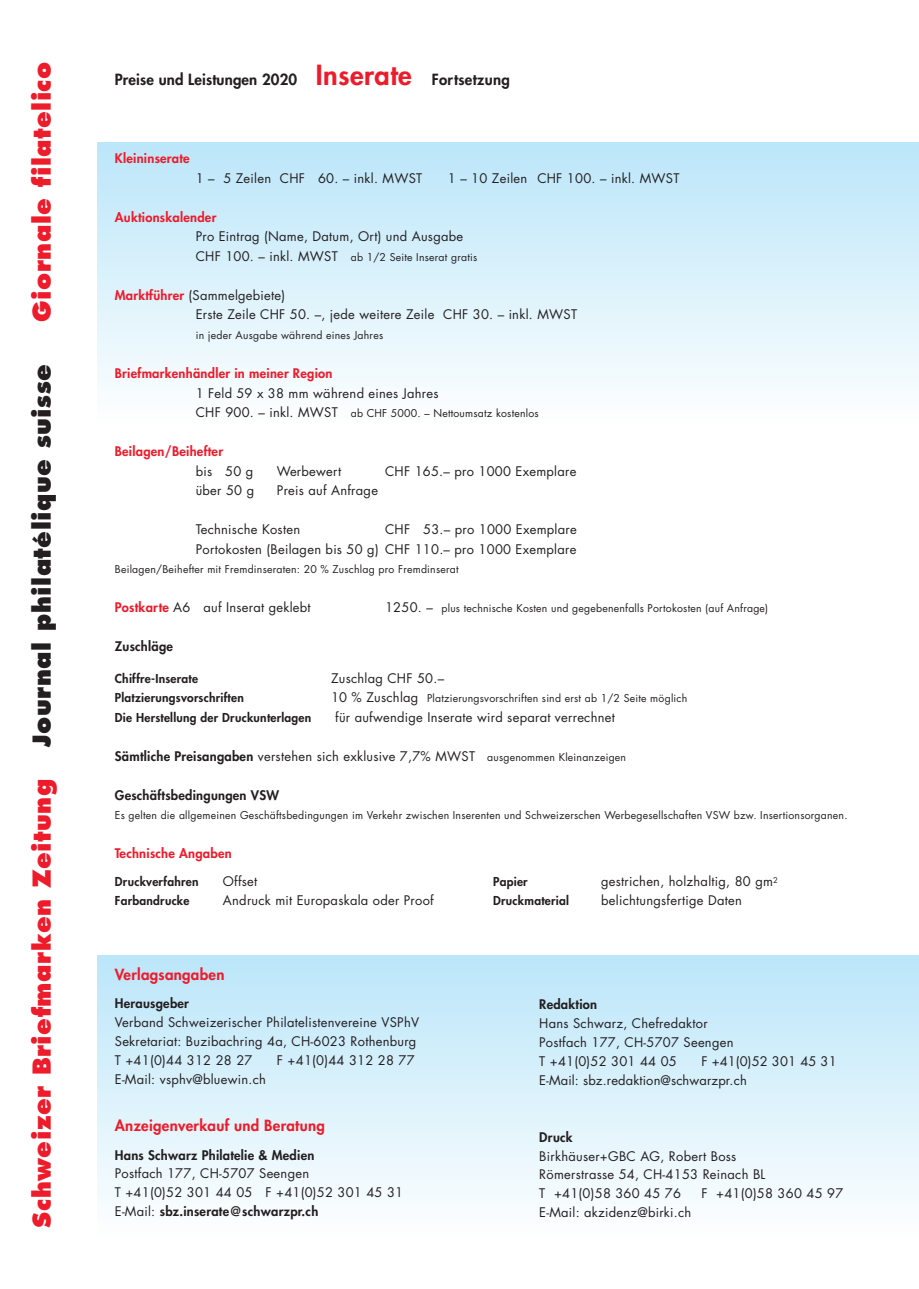
<style>
.page{position:relative;width:919px;height:1289px;background:#fff}
.page>*{position:absolute;margin:0;border:0;box-sizing:border-box;transform-origin:0 0}
.t1{font:800 24px "Futura";letter-spacing:.02em;color:#ee1b2b}
.t2{font:800 24px "Futura";letter-spacing:.02em;color:#231f20}
.t3{font:800 15px "Futura";letter-spacing:.01em;color:#231f20}
.t4{font:800 15px "Futura";letter-spacing:.02em;color:#ee1b2b}
.t5{font:12.9px/18.9px "Futura";letter-spacing:.02em;color:#231f20}
.t6{font:800 12.9px "Futura";letter-spacing:.02em;color:#ee1b2b}
.t7{font:800 12.9px "Futura";letter-spacing:.02em;color:#231f20}
.t8{font:800 12px "Futura";letter-spacing:.02em;color:#231f20}
.t9{font:10.5px "Futura";letter-spacing:.02em;color:#231f20}
.s1{font-size:27px;color:#ee1b2b}
.s2{font-size:12.9px}
.s3{font-weight:800;color:#ee1b2b}
.s4{font-weight:800}
.s5{font-size:10.5px}
</style>
<div class="page">
<div style="left:98px;top:143px;width:820px;height:280px;background:linear-gradient(to bottom,#bbe6f9,#fdfefe)"></div>
<div style="left:98px;top:955px;width:820px;height:281px;background:linear-gradient(to bottom,#bbe6f9,#fdfefe)"></div>
<h1 class="t1" style="left:27px;top:322px;width:262px;rotate:-90deg">Giornale filatelico</h1>
<h1 class="t2" style="left:27px;top:746px;width:384px;rotate:-90deg">Journal philatélique suisse</h1>
<h1 class="t1" style="left:27px;top:1227px;width:450px;rotate:-90deg">Schweizer Briefmarken Zeitung</h1>
<p class="t3" style="left:115px;top:70px;width:396px">Preise und Leistungen 2020 <span class="s1">Inserate</span> Fortsetzung</p>
<p class="t6" style="left:115px;top:150px;width:76px">Kleininserate</p>
<p class="t5" style="left:196px;top:168px;width:228px">1 – 5 Zeilen CHF 60. – inkl. MWST</p>
<p class="t5" style="left:448px;top:168px;width:233px">1 – 10 Zeilen CHF 100. – inkl. MWST</p>
<p class="t6" style="left:115px;top:208px;width:103px">Auktionskalender</p>
<p class="t5" style="left:196px;top:227px;width:269px">Pro Eintrag (Name, Datum, Ort) und Ausgabe</p>
<p class="t9" style="left:196px;top:250px;width:283px"><span class="s2">CHF 100. – inkl. MWST</span> ab 1/2 Seite Inserat gratis</p>
<p class="t5" style="left:196px;top:285px;width:383px;line-height:19.5px;text-indent:-81px"><span class="s3">Marktführer</span> (Sammelgebiete)<br>Erste Zeile CHF 50. –, jede weitere Zeile CHF 30. – inkl. MWST</p>
<p class="t9" style="left:196px;top:328px;width:189px">in jeder Ausgabe während eines Jahres</p>
<p class="t6" style="left:115px;top:364px;width:219px">Briefmarkenhändler in meiner Region</p>
<p class="t5" style="left:196px;top:383px;width:244px">1 Feld 59 x 38 mm während eines Jahres</p>
<p class="t9" style="left:196px;top:406px;width:344px"><span class="s2">CHF 900. – inkl. MWST</span> ab CHF 5000. – Nettoumsatz kostenlos</p>
<p class="t6" style="left:115px;top:442px;width:110px">Beilagen/Beihefter</p>
<p class="t5" style="left:196px;top:461px;width:59px">bis 50 g</p>
<p class="t5" style="left:277px;top:461px;width:66px">Werbewert</p>
<p class="t5" style="left:385px;top:461px;width:193px">CHF 165.– pro 1000 Exemplare</p>
<p class="t5" style="left:196px;top:480px;width:60px">über 50 g</p>
<p class="t5" style="left:277px;top:480px;width:102px">Preis auf Anfrage</p>
<p class="t5" style="left:196px;top:519px;width:106px">Technische Kosten</p>
<p class="t5" style="left:196px;top:519px;width:382px;line-height:19.5px;text-align:right">CHF 53.– pro 1000 Exemplare<br>Portokosten (Beilagen bis 50 g) CHF 110.– pro 1000 Exemplare</p>
<p class="t9" style="left:115px;top:562px;width:345px">Beilagen/Beihefter mit Fremdinseraten: 20 % Zuschlag pro Fremdinserat</p>
<p class="t5" style="left:115px;top:597px;width:197px"><span class="s3">Postkarte</span> A6 auf Inserat geklebt</p>
<p class="t9" style="left:385px;top:601px;width:385px"><span class="s2">1250. –</span> plus technische Kosten und gegebenenfalls Portokosten (auf Anfrage)</p>
<p class="t7" style="left:115px;top:637px;width:60px">Zuschläge</p>
<p class="t8" style="left:115px;top:670px;width:85px">Chiffre-Inserate</p>
<p class="t5" style="left:331px;top:668px;width:115px">Zuschlag CHF 50.–</p>
<p class="t8" style="left:115px;top:689px;width:130px">Platzierungsvorschriften</p>
<p class="t9" style="left:331px;top:691px;width:358px"><span class="s2">10 % Zuschlag</span> Platzierungsvorschriften sind erst ab 1/2 Seite möglich</p>
<p class="t8" style="left:115px;top:709px;width:198px">Die Herstellung der Druckunterlagen</p>
<p class="t5" style="left:335px;top:707px;width:281px">für aufwendige Inserate wird separat verrechnet</p>
<p class="t5" style="left:115px;top:746px;width:512px"><span class="s4">Sämtliche Preisangaben</span> verstehen sich exklusive 7,7% MWST <span class="s5">ausgenommen Kleinanzeigen</span></p>
<p class="t7" style="left:115px;top:786px;width:166px">Geschäftsbedingungen VSW</p>
<p class="t9" style="left:115px;top:808px;width:734px">Es gelten die allgemeinen Geschäftsbedingungen im Verkehr zwischen Inserenten und Schweizerschen Werbegesellschaften VSW bzw. Insertionsorganen.</p>
<p class="t6" style="left:115px;top:844px;width:118px">Technische Angaben</p>
<p class="t8" style="left:115px;top:873px;width:85px">Druckverfahren</p>
<p class="t5" style="left:223px;top:871px;width:36px">Offset</p>
<p class="t8" style="left:493px;top:873px;width:36px">Papier</p>
<p class="t5" style="left:601px;top:871px;width:178px">gestrichen, holzhaltig, 80 gm<sup>2</sup></p>
<p class="t8" style="left:115px;top:892px;width:76px">Farbandrucke</p>
<p class="t5" style="left:223px;top:890px;width:212px">Andruck mit Europaskala oder Proof</p>
<p class="t8" style="left:493px;top:892px;width:77px">Druckmaterial</p>
<p class="t5" style="left:601px;top:890px;width:142px">belichtungsfertige Daten</p>
<p class="t4" style="left:115px;top:964px;width:111px">Verlagsangaben</p>
<p class="t7" style="left:115px;top:994px;width:76px">Herausgeber</p>
<p class="t5" style="left:115px;top:1012px;width:306px">Verband Schweizerischer Philatelistenvereine VSPhV<br>Sekretariat: Buzibachring 4a, CH-6023 Rothenburg<br>T +41(0)44 312 28 27</p>
<p class="t5" style="left:277px;top:1050px;width:139px">F +41(0)44 312 28 77</p>
<p class="t5" style="left:115px;top:1069px;width:153px">E-Mail: vsphv@bluewin.ch</p>
<p class="t4" style="left:115px;top:1115px;width:211px">Anzeigenverkauf und Beratung</p>
<p class="t7" style="left:115px;top:1146px;width:201px">Hans Schwarz Philatelie &amp; Medien</p>
<p class="t5" style="left:115px;top:1164px;width:290px">Postfach 177, CH-5707 Seengen<br>T +41(0)52 301 44 05 F +41(0)52 301 45 31<br>E-Mail: <span class="s4">sbz.inserate@schwarzpr.ch</span></p>
<p class="t7" style="left:539px;top:995px;width:59px">Redaktion</p>
<p class="t5" style="left:539px;top:1013px;width:196px">Hans Schwarz, Chefredaktor<br>Postfach 177, CH-5707 Seengen<br>T +41(0)52 301 44 05</p>
<p class="t5" style="left:539px;top:1051px;width:299px;text-indent:162px">F +41(0)52 301 45 31<br>E-Mail: sbz.redaktion@schwarzpr.ch</p>
<p class="t7" style="left:539px;top:1128px;width:35px">Druck</p>
<p class="t5" style="left:539px;top:1146px;width:228px">Birkhäuser+GBC AG, Robert Boss<br>Römerstrasse 54, CH-4153 Reinach BL<br>T +41(0)58 360 45 76</p>
<p class="t5" style="left:701px;top:1183px;width:143px">F +41(0)58 360 45 97</p>
<p class="t5" style="left:539px;top:1202px;width:154px">E-Mail: akzidenz@birki.ch</p>
</div>
